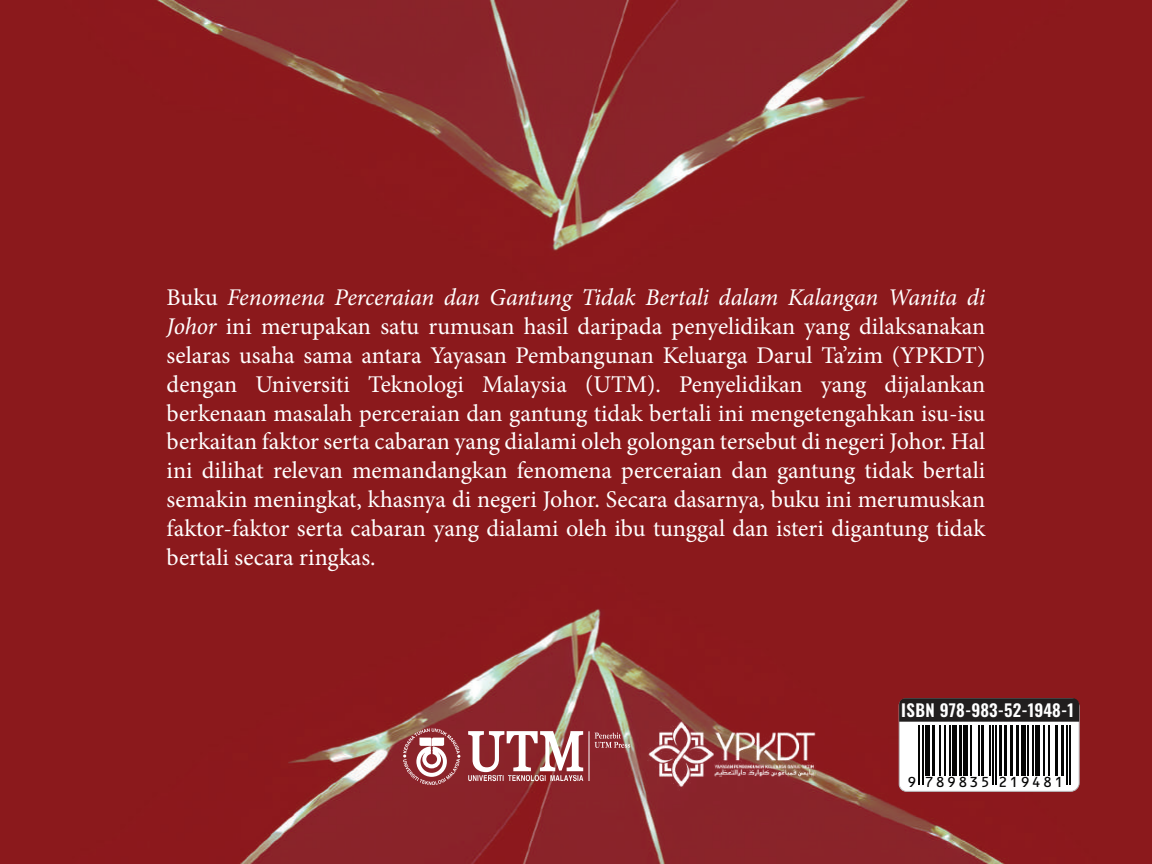
<style>
.page{position:relative;width:1152px;height:864px;background:#fff}
.page>*{position:absolute;margin:0;border:0;box-sizing:border-box;transform-origin:0 0}
.t1{font:24px/28.8px "Minion Pro";color:#fff;text-align:justify}
.t2{font:600 16.8px "Oswald";letter-spacing:.005em;color:#fff}
.t3{font:16px "OCR B10 Pitch BT";letter-spacing:.09em;color:#050504}
.s1{font-style:italic}
</style>
<div class="page">
<img style="left:1px;top:0;width:1150px;height:864px">
<svg style="left:899px;top:698px;width:181px;height:94px"></svg>
<div style="left:908px;top:723px;width:165px;height:66px;background:#fff"></div>
<hr style="left:919px;top:725px;width:1px;height:60px;background:#050504">
<hr style="left:922px;top:725px;width:1px;height:60px;background:#050504">
<div style="left:925px;top:725px;width:5px;height:50px;background:#050504"></div>
<hr style="left:932px;top:725px;width:3px;height:50px;background:#050504">
<hr style="left:940px;top:725px;width:1px;height:50px;background:#050504">
<hr style="left:944px;top:725px;width:2px;height:50px;background:#050504">
<hr style="left:949px;top:725px;width:1px;height:50px;background:#050504">
<hr style="left:953px;top:725px;width:4px;height:50px;background:#050504">
<hr style="left:959px;top:725px;width:3px;height:50px;background:#050504">
<hr style="left:964px;top:725px;width:4px;height:50px;background:#050504">
<hr style="left:970px;top:725px;width:1px;height:50px;background:#050504">
<hr style="left:978px;top:725px;width:1px;height:50px;background:#050504">
<hr style="left:981px;top:725px;width:3px;height:50px;background:#050504">
<hr style="left:989px;top:725px;width:1px;height:50px;background:#050504">
<hr style="left:992px;top:725px;width:2px;height:60px;background:#050504">
<hr style="left:996px;top:725px;width:1px;height:60px;background:#050504">
<hr style="left:999px;top:725px;width:3px;height:50px;background:#050504">
<hr style="left:1004px;top:725px;width:2px;height:50px;background:#050504">
<hr style="left:1010px;top:725px;width:3px;height:50px;background:#050504">
<hr style="left:1016px;top:725px;width:3px;height:50px;background:#050504">
<div style="left:1021px;top:725px;width:5px;height:50px;background:#050504"></div>
<hr style="left:1028px;top:725px;width:1px;height:50px;background:#050504">
<hr style="left:1032px;top:725px;width:2px;height:50px;background:#050504">
<hr style="left:1036px;top:725px;width:4px;height:50px;background:#050504">
<hr style="left:1044px;top:725px;width:1px;height:50px;background:#050504">
<hr style="left:1048px;top:725px;width:2px;height:50px;background:#050504">
<hr style="left:1055px;top:725px;width:3px;height:50px;background:#050504">
<hr style="left:1061px;top:725px;width:3px;height:50px;background:#050504">
<hr style="left:1066px;top:725px;width:1px;height:60px;background:#050504">
<hr style="left:1069px;top:725px;width:1px;height:60px;background:#050504">
<img style="left:618px;top:696px;width:227px;height:120px">
<hr style="left:589px;top:731px;width:1px;height:50px;background:#fff">
<svg style="left:595px;top:733px;width:35px;height:15px"></svg>
<svg style="left:467px;top:730px;width:117px;height:51px"></svg>
<svg style="left:403px;top:728px;width:57px;height:57px"></svg>
<p class="t1" style="left:167px;top:283px;width:820px">Buku <span class="s1">Fenomena Perceraian dan Gantung Tidak Bertali dalam Kalangan Wanita di Johor</span> ini merupakan satu rumusan hasil daripada penyelidikan yang dilaksanakan selaras usaha sama antara Yayasan Pembangunan Keluarga Darul Ta’zim (YPKDT) dengan Universiti Teknologi Malaysia (UTM). Penyelidikan yang dijalankan berkenaan masalah perceraian dan gantung tidak bertali ini mengetengahkan isu-isu berkaitan faktor serta cabaran yang dialami oleh golongan tersebut di negeri Johor. Hal ini dilihat relevan memandangkan fenomena perceraian dan gantung tidak bertali semakin meningkat, khasnya di negeri Johor. Secara dasarnya, buku ini merumuskan faktor-faktor serta cabaran yang dialami oleh ibu tunggal dan isteri digantung tidak bertali secara ringkas.</p>
<p class="t2" style="left:901px;top:701px;width:174px">ISBN 978-983-52-1948-1</p>
<p class="t3" style="left:907px;top:775px;width:158px">9 789835 219481</p>
</div>
